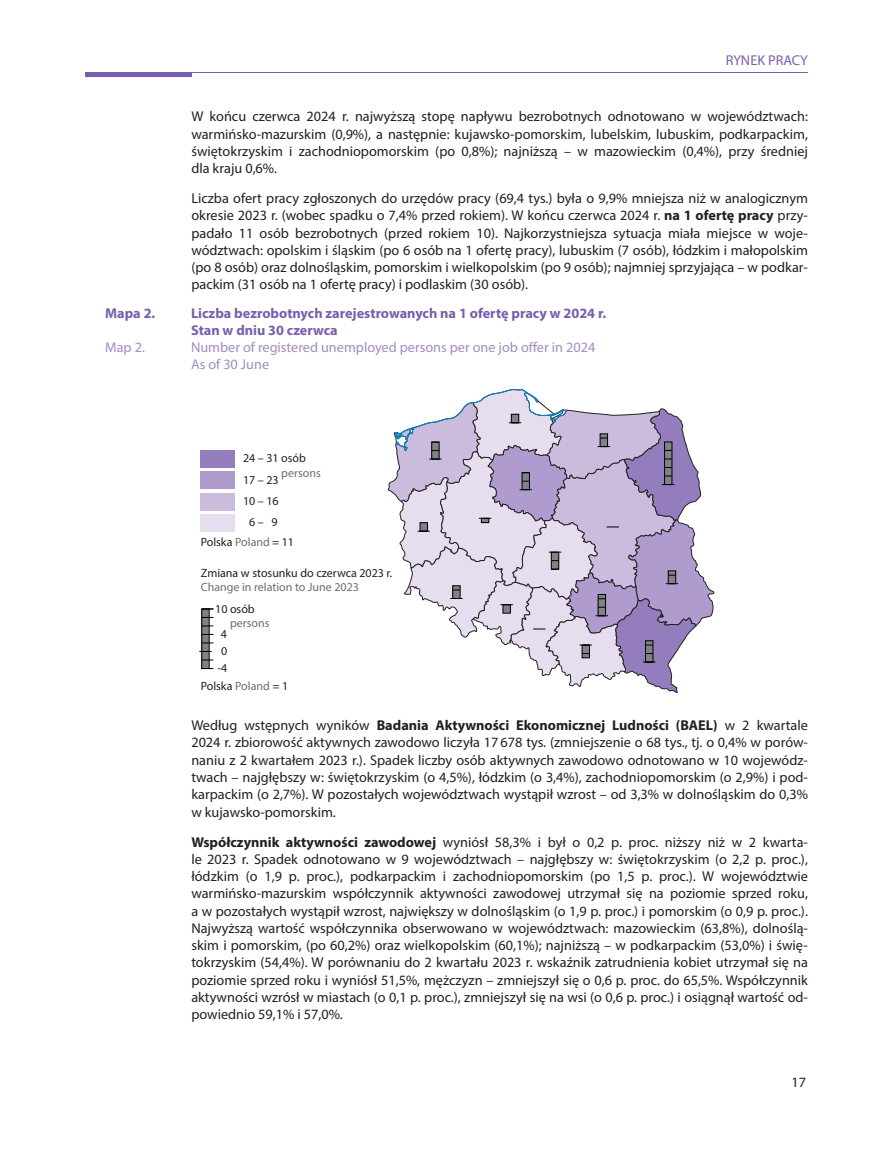
<style>
.page{position:relative;width:893px;height:1149px;background:#fff}
.page>*{position:absolute;margin:0;border:0;box-sizing:border-box;transform-origin:0 0}
.TEKST_PL{font:14.25px/17.2px "Myriad Pro";color:#231f20;text-align:justify}
.mapy_wykresy_tabele_PL{font:700 14.25px "Myriad Pro";color:#785fad}
.mapy_wykresy_tabele_PL-2{font:14.25px "Myriad Pro";color:#a28cc5}
.mapy_wykresy_tabele_ENG{font:14.25px "Myriad Pro";color:#a28cc5}
.t1{font:14.25px "Myriad Pro";color:#785fad}
.t2{font:12px/17.4px "Myriad Pro";color:#231f20}
.t3{font:12px "Myriad Pro";color:#6c6d70}
.s1{font-weight:700}
.s2{color:#6c6d70}
</style>
<div class="page">
<div style="left:85px;top:72px;width:106px;height:5px;background:#785fad"></div>
<hr style="left:85px;top:72px;width:723px;height:1px;background:#785fad">
<div style="left:201px;top:514px;width:34px;height:17px;background:#e6ddee"></div>
<div style="left:201px;top:493px;width:34px;height:17px;background:#cbbcde"></div>
<div style="left:201px;top:472px;width:34px;height:17px;background:#af9bce"></div>
<div style="left:201px;top:450px;width:34px;height:17px;background:#947dbd"></div>
<svg style="left:202px;top:608px;width:7px;height:60px"></svg>
<svg style="left:201px;top:668px;width:12px;height:1px"></svg>
<svg style="left:388px;top:389px;width:326px;height:303px"></svg>
<p class="mapy_wykresy_tabele_PL" style="left:105px;top:303px;width:52px">Mapa 2.</p>
<p class="mapy_wykresy_tabele_ENG" style="left:105px;top:338px;width:41px">Map 2.</p>
<p class="t1" style="left:726px;top:51px;width:84px">RYNEK PRACY</p>
<p class="TEKST_PL" style="left:191px;top:108px;width:618px">W końcu czerwca 2024 r. najwyższą stopę napływu bezrobotnych odnotowano w województwach: warmińsko-mazurskim (0,9%), a następnie: kujawsko-pomorskim, lubelskim, lubuskim, podkarpackim, świętokrzyskim i zachodniopomorskim (po 0,8%); najniższą – w mazowieckim (0,4%), przy średniej dla kraju 0,6%.</p>
<p class="TEKST_PL" style="left:191px;top:189px;width:618px">Liczba ofert pracy zgłoszonych do urzędów pracy (69,4 tys.) była o 9,9% mniejsza niż w analogicznym okresie 2023 r. (wobec spadku o 7,4% przed rokiem). W końcu czerwca 2024 r. <span class="s1">na 1 ofertę pracy</span> przy&shy;padało 11 osób bezrobotnych (przed rokiem 10). Najkorzystniejsza sytuacja miała miejsce w woje&shy;wództwach: opolskim i śląskim (po 6 osób na 1 ofertę pracy), lubuskim (7 osób), łódzkim i małopolskim (po 8 osób) oraz dolnośląskim, pomorskim i wielkopolskim (po 9 osób); najmniej sprzyjająca – w podkar&shy;packim (31 osób na 1 ofertę pracy) i podlaskim (30 osób).</p>
<p class="mapy_wykresy_tabele_PL" style="left:191px;top:303px;width:417px">Liczba bezrobotnych zarejestrowanych na 1 ofertę pracy w 2024 r.</p>
<p class="mapy_wykresy_tabele_PL" style="left:191px;top:321px;width:148px">Stan w dniu 30 czerwca</p>
<p class="mapy_wykresy_tabele_PL-2" style="left:191px;top:338px;width:406px">Number of registered unemployed persons per one job offer in 2024</p>
<p class="mapy_wykresy_tabele_ENG" style="left:191px;top:356px;width:80px">As of 30 June</p>
<p class="t2" style="left:281px;top:451px;width:41px;line-height:14.4px;text-indent:-38px">24 – 31 osób <span class="s2">persons</span></p>
<p class="t2" style="left:243px;top:492px;width:37px">10 – 16</p>
<p class="t2" style="left:243px;top:470px;width:37px">17 – 23</p>
<p class="t2" style="left:249px;top:513px;width:30px">6 – 9</p>
<p class="t2" style="left:201px;top:533px;width:95px">Polska <span class="s2">Poland</span> = 11</p>
<p class="t2" style="left:201px;top:564px;width:193px">Zmiana w stosunku do czerwca 2023 r.</p>
<p class="t3" style="left:201px;top:579px;width:160px">Change in relation to June 2023</p>
<p class="t2" style="left:215px;top:600px;width:41px">10 osób</p>
<p class="t3" style="left:230px;top:615px;width:41px">persons</p>
<p class="t2" style="left:221px;top:642px;width:8px">0</p>
<p class="t2" style="left:221px;top:625px;width:8px">4</p>
<p class="t2" style="left:201px;top:659px;width:89px;text-indent:17px">-4<br>Polska <span class="s2">Poland</span> = 1</p>
<p class="TEKST_PL" style="left:191px;top:716px;width:618px">Według wstępnych wyników <span class="s1">Badania Aktywności Ekonomicznej Ludności (BAEL)</span> w 2 kwartale 2024 r. zbiorowość aktywnych zawodowo liczyła 17 678 tys. (zmniejszenie o 68 tys., tj. o 0,4% w porów&shy;naniu z 2 kwartałem 2023 r.). Spadek liczby osób aktywnych zawodowo odnotowano w 10 wojewódz&shy;twach – najgłębszy w: świętokrzyskim (o 4,5%), łódzkim (o 3,4%), zachodniopomorskim (o 2,9%) i pod&shy;karpackim (o 2,7%). W pozostałych województwach wystąpił wzrost – od 3,3% w dolnośląskim do 0,3% w kujawsko-pomorskim.</p>
<p class="TEKST_PL" style="left:191px;top:832px;width:618px"><span class="s1">Współczynnik aktywności zawodowej</span> wyniósł 58,3% i był o 0,2 p. proc. niższy niż w 2 kwarta&shy;le 2023 r. Spadek odnotowano w 9 województwach – najgłębszy w: świętokrzyskim (o 2,2 p. proc.), łódzkim (o 1,9 p. proc.), podkarpackim i zachodniopomorskim (po 1,5 p. proc.). W województwie warmińsko-mazurskim współczynnik aktywności zawodowej utrzymał się na poziomie sprzed roku, a w pozostałych wystąpił wzrost, największy w dolnośląskim (o 1,9 p. proc.) i pomorskim (o 0,9 p. proc.).<br>Najwyższą wartość współczynnika obserwowano w województwach: mazowieckim (63,8%), dolnoślą&shy;skim i pomorskim, (po 60,2%) oraz wielkopolskim (60,1%); najniższą – w podkarpackim (53,0%) i świę&shy;tokrzyskim (54,4%). W porównaniu do 2 kwartału 2023 r. wskaźnik zatrudnienia kobiet utrzymał się na poziomie sprzed roku i wyniósł 51,5%, mężczyzn – zmniejszył się o 0,6 p. proc. do 65,5%. Współczynnik aktywności wzrósł w miastach (o 0,1 p. proc.), zmniejszył się na wsi (o 0,6 p. proc.) i osiągnął wartość od&shy;powiednio 59,1% i 57,0%.</p>
<p class="TEKST_PL" style="left:791px;top:1072px;width:16px">17</p>
</div>
